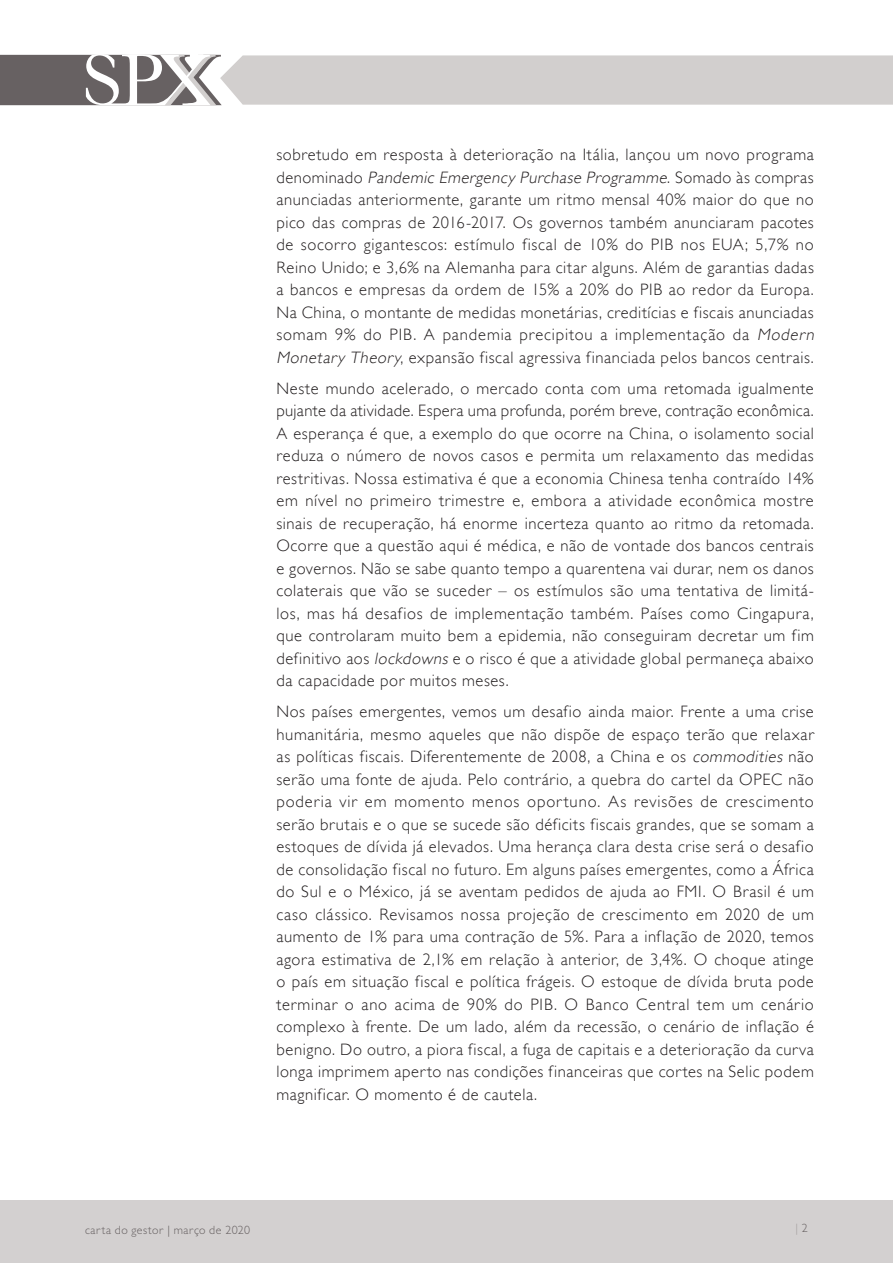
<style>
.page{position:relative;width:893px;height:1263px;background:#fff}
.page>*{position:absolute;margin:0;border:0;box-sizing:border-box;transform-origin:0 0}
.texto{font:300 16.5px/22.5px "Gill Sans";letter-spacing:.04em;color:#231f20;text-align:justify}
.t1{font:300 12px "Gill Sans MT Pro";letter-spacing:.045em;color:#676162}
.t2{font:300 12px "Gill Sans MT Pro";color:#a59fa0}
.s1{font-style:italic}
.s2{color:#676162}
</style>
<div class="page">
<div style="left:0;top:1200px;width:893px;height:63px;background:#d3d0d0"></div>
<svg style="left:0;top:54px;width:893px;height:51px;background:#c3c0bf"></svg>
<p class="texto" style="left:276px;top:143px;width:542px;text-align:left">sobretudo em resposta à deterioração na Itália, lançou um novo programa d e n o m i n ad o <span class="s1">Pandemic Emergency Purchase Programme</span>. S o m ad o à s c o m p ra s anunciadas anteriormente, garante um ritmo mensal 40% maior do que no pico das compras de 2016-2017. Os governos também anunciaram pacotes de socorro gigantescos: estímulo fiscal de 10% do PIB nos EUA; 5,7% no Reino Unido; e 3,6% na Alemanha para citar alguns. Além de garantias dadas a bancos e empresas da ordem de 15% a 20% do PIB ao redor da Europa.<br>Na China, o montante de medidas monetárias, creditícias e fiscais anunciadas somam 9% do PIB. A pandemia precipitou a implementação da <span class="s1">Modern Monetary Theory</span>, expansão fiscal agressiva financiada pelos bancos centrais.</p>
<p class="texto" style="left:276px;top:377px;width:539px">Neste mundo acelerado, o mercado conta com uma retomada igualmente pujante da atividade. Espera uma profunda, porém breve, contração econômica.<br>A esperança é que, a exemplo do que ocorre na China, o isolamento social reduza o número de novos casos e permita um relaxamento das medidas restritivas. Nossa estimativa é que a economia Chinesa tenha contraído 14% em nível no primeiro trimestre e, embora a atividade econômica mostre sinais de recuperação, há enorme incerteza quanto ao ritmo da retomada.<br>Ocorre que a questão aqui é médica, e não de vontade dos bancos centrais e governos. Não se sabe quanto tempo a quarentena vai durar, nem os danos colaterais que vão se suceder – os estímulos são uma tentativa de limitá&shy;los, mas há desafios de implementação também. Países como Cingapura, que controlaram muito bem a epidemia, não conseguiram decretar um fim definitivo aos <span class="s1">lockdowns</span> e o risco é que a atividade global permaneça abaixo da capacidade por muitos meses.</p>
<p class="texto" style="left:276px;top:700px;width:539px">Nos países emergentes, vemos um desafio ainda maior. Frente a uma crise humanitária, mesmo aqueles que não dispõe de espaço terão que relaxar as políticas fiscais. Diferentemente de 2008, a China e os <span class="s1">commodities</span> não serão uma fonte de ajuda. Pelo contrário, a quebra do cartel da OPEC não poderia vir em momento menos oportuno. As revisões de crescimento serão brutais e o que se sucede são déficits fiscais grandes, que se somam a estoques de dívida já elevados. Uma herança clara desta crise será o desafio de consolidação fiscal no futuro. Em alguns países emergentes, como a África do Sul e o México, já se aventam pedidos de ajuda ao FMI. O Brasil é um caso clássico. Revisamos nossa projeção de crescimento em 2020 de um aumento de 1% para uma contração de 5%. Para a inflação de 2020, temos agora estimativa de 2,1% em relação à anterior, de 3,4%. O choque atinge o país em situação fiscal e política frágeis. O estoque de dívida bruta pode terminar o ano acima de 90% do PIB. O Banco Central tem um cenário complexo à frente. De um lado, além da recessão, o cenário de inflação é benigno. Do outro, a piora fiscal, a fuga de capitais e a deterioração da curva longa imprimem aperto nas condições financeiras que cortes na Selic podem magnificar. O momento é de cautela.</p>
<p class="t1" style="left:85px;top:1222px;width:167px">carta do gestor | março de 2020</p>
<p class="t2" style="left:796px;top:1221px;width:14px">| <span class="s2">2</span></p>
</div>
